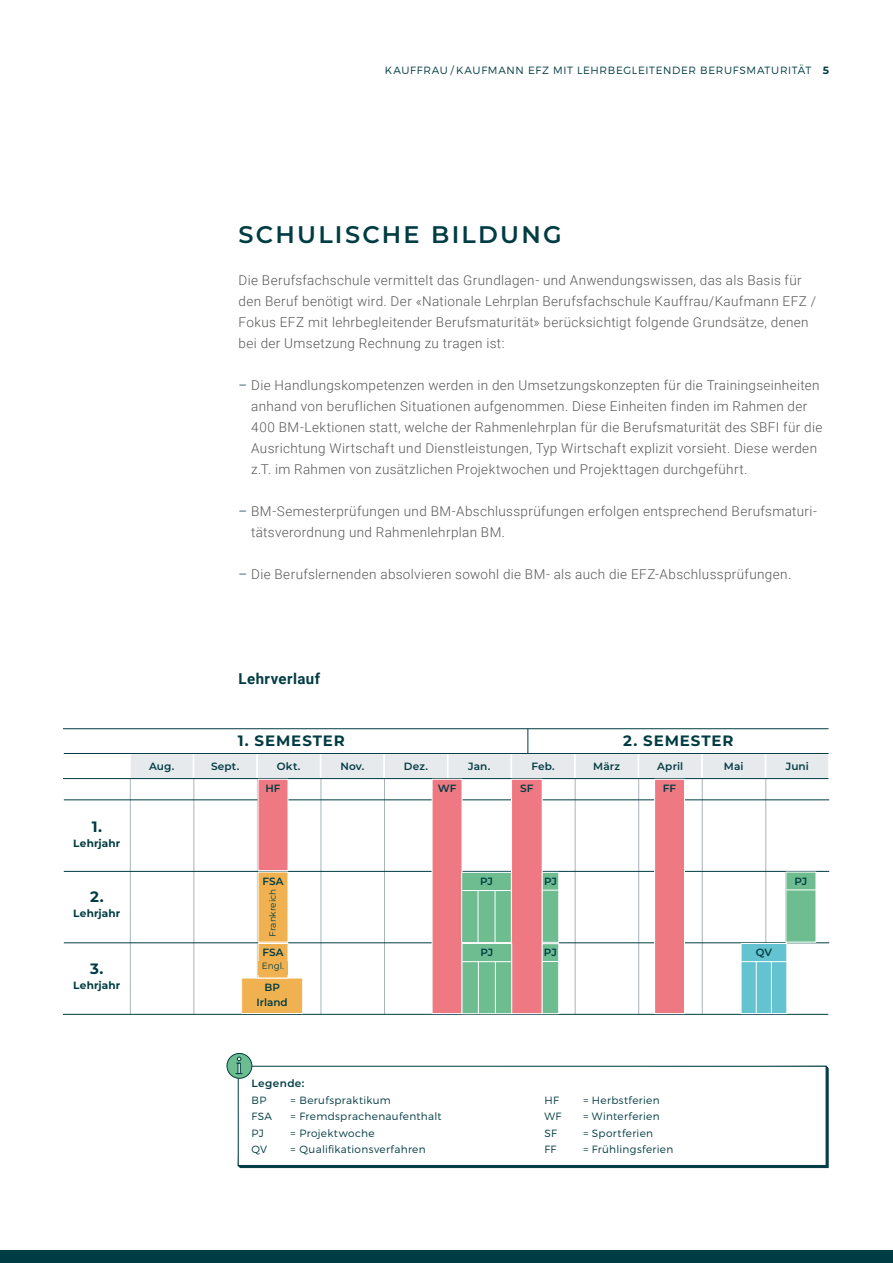
<style>
.page{position:relative;width:893px;height:1263px;background:#fff}
.page>*{position:absolute;margin:0;border:0;box-sizing:border-box;transform-origin:0 0}
.t1{font:600 24px "Montserrat";letter-spacing:.095em;color:#003c43}
.t2{font:700 15px "Montserrat";letter-spacing:.065em;color:#003c43}
.t3{font:700 15px "Roboto";letter-spacing:.025em;color:#003c43}
.t4{font:300 13.5px/21px "Roboto";letter-spacing:.025em;color:#575756}
.t5{font:300 10.5px "Montserrat";letter-spacing:.03em;color:#003c43}
.t6{font:600 10.5px/15px "Montserrat";letter-spacing:.01em;color:#003c43;text-align:center}
.t7{font:300 10.5px "Montserrat";letter-spacing:.065em;color:#003c43}
.t8{font:700 10.5px "Montserrat";letter-spacing:.01em;color:#003c43}
.t9{font:600 10.5px "Montserrat";letter-spacing:.035em;color:#003c43}
.t10{font:9px "Montserrat";letter-spacing:-.01em;color:#003c43}
.s1{font-weight:700}
.s2{color:#003c43}
</style>
<div class="page">
<hr style="left:193px;top:779px;width:1px;height:235px;background:#a8b4b9">
<hr style="left:638px;top:779px;width:1px;height:235px;background:#a8b4b9">
<hr style="left:130px;top:779px;width:1px;height:235px;background:#a8b4b9">
<hr style="left:575px;top:779px;width:1px;height:235px;background:#a8b4b9">
<hr style="left:257px;top:779px;width:1px;height:235px;background:#a8b4b9">
<hr style="left:702px;top:779px;width:1px;height:235px;background:#a8b4b9">
<hr style="left:321px;top:779px;width:1px;height:235px;background:#a8b4b9">
<hr style="left:384px;top:779px;width:1px;height:235px;background:#a8b4b9">
<hr style="left:765px;top:779px;width:1px;height:235px;background:#a8b4b9">
<div style="left:130px;top:753px;width:63px;height:26px;background:#e7eaec;border:1px solid #fff"></div>
<div style="left:193px;top:753px;width:64px;height:26px;background:#e7eaec;border:1px solid #fff"></div>
<div style="left:257px;top:753px;width:64px;height:26px;background:#e7eaec;border:1px solid #fff"></div>
<div style="left:321px;top:753px;width:63px;height:26px;background:#e7eaec;border:1px solid #fff"></div>
<div style="left:384px;top:753px;width:64px;height:26px;background:#e7eaec;border:1px solid #fff"></div>
<div style="left:448px;top:753px;width:63px;height:26px;background:#e7eaec;border:1px solid #fff"></div>
<div style="left:511px;top:753px;width:64px;height:26px;background:#e7eaec;border:1px solid #fff"></div>
<div style="left:575px;top:753px;width:63px;height:26px;background:#e7eaec;border:1px solid #fff"></div>
<div style="left:638px;top:753px;width:64px;height:26px;background:#e7eaec;border:1px solid #fff"></div>
<div style="left:702px;top:753px;width:63px;height:26px;background:#e7eaec;border:1px solid #fff"></div>
<div style="left:765px;top:753px;width:64px;height:26px;background:#e7eaec;border:1px solid #fff"></div>
<div style="left:0;top:1250px;width:893px;height:13px;background:#003c43"></div>
<hr style="left:63px;top:778px;width:765px;height:1px;background:#003c43">
<svg style="left:237px;top:1065px;width:592px;height:103px;background:#406d72"></svg>
<div style="left:238px;top:1066px;width:588px;height:100px;background:#fff;border:1px solid #003c43"></div>
<hr style="left:64px;top:799px;width:765px;height:1px;background:#003c43">
<hr style="left:64px;top:871px;width:765px;height:1px;background:#003c43">
<hr style="left:64px;top:942px;width:765px;height:1px;background:#003c43">
<hr style="left:63px;top:1014px;width:765px;height:1px;background:#003c43">
<hr style="left:64px;top:753px;width:764px;height:1px;background:#003c43">
<svg style="left:527px;top:729px;width:1px;height:24px"></svg>
<div style="left:227px;top:1053px;width:25px;height:25px;background:#6dbd91;border-radius:50%"></div>
<div style="left:227px;top:1053px;width:25px;height:26px;border:1px solid #003c43;border-radius:50%"></div>
<svg style="left:236px;top:1057px;width:6px;height:17px"></svg>
<div style="left:258px;top:779px;width:30px;height:92px;background:#ef7983"></div>
<div style="left:258px;top:779px;width:30px;height:92px;border:1px solid #fff"></div>
<div style="left:242px;top:978px;width:61px;height:35px;background:#f0b150"></div>
<div style="left:241px;top:978px;width:62px;height:36px;border:1px solid #fff"></div>
<div style="left:432px;top:779px;width:30px;height:234px;background:#ef7983"></div>
<div style="left:432px;top:779px;width:30px;height:235px;border:1px solid #fff"></div>
<div style="left:511px;top:779px;width:31px;height:235px;background:#ef7983"></div>
<div style="left:511px;top:779px;width:31px;height:235px;border:1px solid #fff"></div>
<div style="left:655px;top:779px;width:29px;height:234px;background:#ef7983"></div>
<div style="left:654px;top:779px;width:31px;height:235px;border:1px solid #fff"></div>
<div style="left:258px;top:872px;width:30px;height:70px;background:#f0b150"></div>
<div style="left:258px;top:943px;width:30px;height:35px;background:#f0b150"></div>
<div style="left:258px;top:943px;width:30px;height:35px;border:1px solid #fff"></div>
<div style="left:258px;top:960px;width:30px;height:14px;background:#f0b150"></div>
<div style="left:786px;top:872px;width:30px;height:70px;background:#6dbd91"></div>
<hr style="left:786px;top:890px;width:30px;height:1px;background:#fff">
<div style="left:542px;top:944px;width:17px;height:70px;background:#6dbd91"></div>
<div style="left:542px;top:943px;width:17px;height:71px;border:1px solid #fff"></div>
<svg style="left:542px;top:961px;width:16px;height:1px"></svg>
<div style="left:542px;top:872px;width:17px;height:70px;background:#6dbd91"></div>
<div style="left:542px;top:872px;width:17px;height:71px;border:1px solid #fff"></div>
<svg style="left:542px;top:890px;width:16px;height:1px"></svg>
<div style="left:462px;top:943px;width:50px;height:71px;background:#6dbd91"></div>
<div style="left:462px;top:943px;width:50px;height:71px;border:1px solid #fff"></div>
<hr style="left:478px;top:962px;width:1px;height:51px;background:#fff">
<hr style="left:495px;top:962px;width:1px;height:51px;background:#fff">
<hr style="left:462px;top:961px;width:50px;height:1px;background:#fff">
<div style="left:462px;top:872px;width:49px;height:70px;background:#6dbd91"></div>
<div style="left:461px;top:872px;width:51px;height:71px;border:1px solid #fff"></div>
<hr style="left:478px;top:890px;width:1px;height:52px;background:#fff">
<hr style="left:495px;top:890px;width:1px;height:52px;background:#fff">
<hr style="left:462px;top:890px;width:49px;height:1px;background:#fff">
<div style="left:741px;top:943px;width:46px;height:70px;background:#63c3d1"></div>
<div style="left:741px;top:943px;width:46px;height:71px;border:1px solid #fff"></div>
<hr style="left:756px;top:962px;width:1px;height:51px;background:#fff">
<hr style="left:771px;top:962px;width:1px;height:51px;background:#fff">
<hr style="left:741px;top:961px;width:46px;height:1px;background:#fff">
<hr style="left:63px;top:728px;width:765px;height:1px;background:#003c43">
<p class="t7" style="left:385px;top:64px;width:446px">KAUFFRAU / KAUFMANN EFZ MIT LEHRBEGLEITENDER BERUFSMATURITÄT <span class="s1">5</span></p>
<h1 class="t1" style="left:239px;top:217px;width:325px">SCHULISCHE BILDUNG</h1>
<p class="t4" style="left:239px;top:269px;width:579px">Die Berufsfachschule vermittelt das Grundlagen- und Anwendungswissen, das als Basis für den Beruf benötigt wird. Der «Nationale Lehrplan Berufsfachschule Kauffrau/Kaufmann EFZ / Fokus EFZ mit lehrbegleitender Berufsmaturität» berücksichtigt folgende Grundsätze, denen bei der Umsetzung Rechnung zu tragen ist:</p>
<p class="t4" style="left:251px;top:374px;width:573px;text-indent:-13px"><span class="s2">–</span> Die Handlungskompetenzen werden in den Umsetzungskonzepten für die Trainingseinheiten anhand von beruflichen Situationen aufgenommen. Diese Einheiten finden im Rahmen der 400 BM-Lektionen statt, welche der Rahmenlehrplan für die Berufsmaturität des SBFI für die Ausrichtung Wirtschaft und Dienstleistungen, Typ Wirtschaft explizit vorsieht. Diese werden z.T. im Rahmen von zusätzlichen Projektwochen und Projekttagen durchgeführt.</p>
<p class="t4" style="left:251px;top:500px;width:567px;text-indent:-13px"><span class="s2">–</span> BM-Semesterprüfungen und BM-Abschlussprüfungen erfolgen entsprechend Berufsmaturi&shy;tätsverordnung und Rahmenlehrplan BM.</p>
<p class="t4" style="left:239px;top:563px;width:554px"><span class="s2">–</span> Die Berufslernenden absolvieren sowohl die BM- als auch die EFZ-Abschlussprüfungen.</p>
<p class="t2" style="left:92px;top:816px;width:12px">1.</p>
<p class="t8" style="left:73px;top:835px;width:49px">Lehrjahr</p>
<p class="t2" style="left:90px;top:886px;width:15px">2.</p>
<p class="t8" style="left:73px;top:906px;width:49px">Lehrjahr</p>
<p class="t2" style="left:90px;top:957px;width:15px">3.</p>
<p class="t8" style="left:73px;top:977px;width:49px">Lehrjahr</p>
<p class="t3" style="left:239px;top:668px;width:83px">Lehrverlauf</p>
<p class="t2" style="left:238px;top:730px;width:109px">1. SEMESTER</p>
<p class="t2" style="left:623px;top:730px;width:112px">2. SEMESTER</p>
<p class="t6" style="left:149px;top:758px;width:27px">Aug.</p>
<p class="t6" style="left:211px;top:758px;width:30px">Sept.</p>
<p class="t6" style="left:277px;top:758px;width:25px">Okt.</p>
<p class="t6" style="left:340px;top:758px;width:25px">Nov.</p>
<p class="t6" style="left:404px;top:758px;width:26px">Dez.</p>
<p class="t6" style="left:468px;top:758px;width:24px">Jan.</p>
<p class="t6" style="left:531px;top:758px;width:25px">Feb.</p>
<p class="t6" style="left:593px;top:758px;width:28px">März</p>
<p class="t6" style="left:657px;top:758px;width:28px">April</p>
<p class="t6" style="left:724px;top:758px;width:21px">Mai</p>
<p class="t6" style="left:786px;top:758px;width:25px">Juni</p>
<p class="t6" style="left:265px;top:780px;width:17px">HF</p>
<p class="t6" style="left:438px;top:780px;width:20px">WF</p>
<p class="t6" style="left:520px;top:780px;width:15px">SF</p>
<p class="t6" style="left:663px;top:780px;width:15px">FF</p>
<p class="t6" style="left:262px;top:873px;width:23px">FSA</p>
<p class="t10" style="left:267px;top:936px;width:49px;rotate:-90deg">Frankreich</p>
<p class="t6" style="left:262px;top:944px;width:23px">FSA</p>
<p class="t10" style="left:262px;top:960px;width:24px">Engl.</p>
<p class="t6" style="left:256px;top:979px;width:33px">BP<br>Irland</p>
<p class="t6" style="left:480px;top:873px;width:14px">PJ</p>
<p class="t6" style="left:480px;top:944px;width:14px">PJ</p>
<p class="t6" style="left:544px;top:873px;width:14px">PJ</p>
<p class="t6" style="left:544px;top:944px;width:14px">PJ</p>
<p class="t6" style="left:794px;top:873px;width:14px">PJ</p>
<p class="t6" style="left:756px;top:944px;width:18px">QV</p>
<p class="t9" style="left:252px;top:1076px;width:54px">Legende:</p>
<p class="t5" style="left:252px;top:1093px;width:16px">BP</p>
<p class="t5" style="left:291px;top:1093px;width:102px">= Berufspraktikum</p>
<p class="t5" style="left:252px;top:1110px;width:22px">FSA</p>
<p class="t5" style="left:291px;top:1110px;width:153px">= Fremdsprachenaufenthalt</p>
<p class="t5" style="left:252px;top:1126px;width:14px">PJ</p>
<p class="t5" style="left:291px;top:1126px;width:86px">= Projektwoche</p>
<p class="t5" style="left:252px;top:1143px;width:17px">QV</p>
<p class="t5" style="left:291px;top:1143px;width:137px">= Qualifikationsverfahren</p>
<p class="t5" style="left:544px;top:1093px;width:16px">HF</p>
<p class="t5" style="left:583px;top:1093px;width:78px">= Herbstferien</p>
<p class="t5" style="left:544px;top:1110px;width:18px">WF</p>
<p class="t5" style="left:583px;top:1110px;width:78px">= Winterferien</p>
<p class="t5" style="left:544px;top:1126px;width:14px">SF</p>
<p class="t5" style="left:583px;top:1126px;width:71px">= Sportferien</p>
<p class="t5" style="left:544px;top:1143px;width:14px">FF</p>
<p class="t5" style="left:583px;top:1143px;width:91px">= Frühlingsferien</p>
</div>
